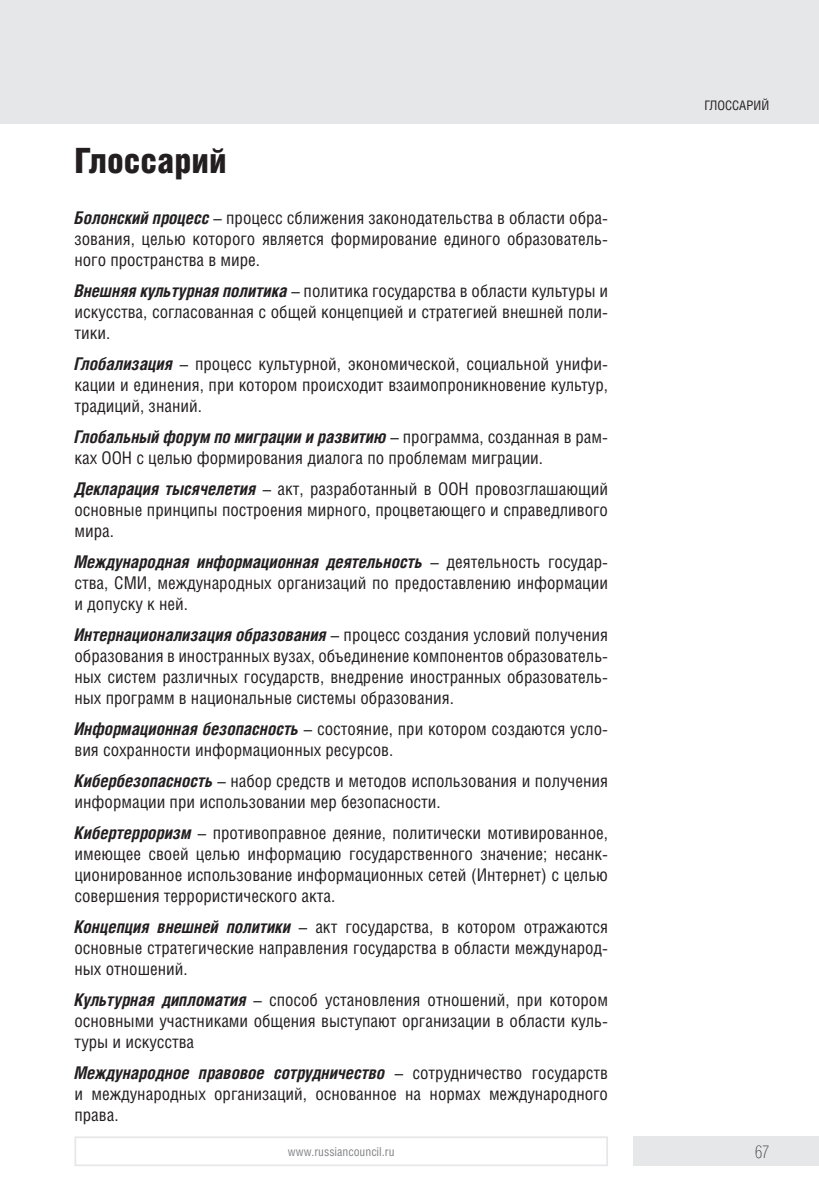
<style>
.page{position:relative;width:819px;height:1191px;background:#fff}
.page>*{position:absolute;margin:0;border:0;box-sizing:border-box;transform-origin:0 0}
.Название_материала{font:900 35px "Helios Cond";color:#231f20}
.Основной_текст{font:17.5px/21px "Helios Cond";color:#231f20;text-align:justify}
.t1{font:100 17.5px "Helios Cond";color:#231f20}
.Kolontitul_X_X{font:13.12px "Helios Cond";color:#231f20}
.t2{font:12.25px "Helios Cond";color:#808285}
.s1{font-weight:700;font-style:italic}
</style>
<div class="page">
<div style="left:0;top:0;width:819px;height:124px;background:#e6e7e9"></div>
<div style="left:632px;top:1136px;width:187px;height:30px;background:#e6e7e9"></div>
<div style="left:74px;top:1136px;width:534px;height:30px;border:2px solid #e6e7e9"></div>
<p class="Название_материала" style="left:74px;top:140px;width:154px">Глоссарий</p>
<p class="Основной_текст" style="left:74px;top:208px;width:535px"><span class="s1">Болонский процесс</span> – процесс сближения законодательства в области обра&shy;зования, целью которого является формирование единого образователь&shy;ного пространства в мире.</p>
<p class="Основной_текст" style="left:74px;top:281px;width:535px"><span class="s1">Внешняя культурная политика</span> – политика государства в области культуры и искусства, согласованная с общей концепцией и стратегией внешней поли&shy;тики.</p>
<p class="Основной_текст" style="left:74px;top:353px;width:535px"><span class="s1">Глобализация</span> – процесс культурной, экономической, социальной унифи&shy;кации и единения, при котором происходит взаимопроникновение культур, традиций, знаний.</p>
<p class="Основной_текст" style="left:74px;top:426px;width:535px"><span class="s1">Глобальный форум по миграции и развитию</span> – программа, созданная в рам&shy;ках ООН с целью формирования диалога по проблемам миграции.</p>
<p class="Основной_текст" style="left:74px;top:478px;width:535px"><span class="s1">Декларация тысячелетия</span> – акт, разработанный в ООН провозглашающий основные принципы построения мирного, процветающего и справедливого мира.</p>
<p class="Основной_текст" style="left:74px;top:551px;width:535px"><span class="s1">Международная информационная деятельность</span> – деятельность государ&shy;ства, СМИ, международных организаций по предоставлению информации и допуску к ней.</p>
<p class="Основной_текст" style="left:74px;top:624px;width:535px"><span class="s1">Интернационализация образования</span> – процесс создания условий получения образования в иностранных вузах, объединение компонентов образователь&shy;ных систем различных государств, внедрение иностранных образователь&shy;ных программ в национальные системы образования.</p>
<p class="Основной_текст" style="left:74px;top:718px;width:535px"><span class="s1">Информационная безопасность</span> – состояние, при котором создаются усло&shy;вия сохранности информационных ресурсов.</p>
<p class="Основной_текст" style="left:74px;top:770px;width:535px"><span class="s1">Кибербезопасность</span> – набор средств и методов использования и получения информации при использовании мер безопасности.</p>
<p class="Основной_текст" style="left:74px;top:822px;width:535px"><span class="s1">Кибертерроризм</span> – противоправное деяние, политически мотивированное, имеющее своей целью информацию государственного значение; несанк&shy;ционированное использование информационных сетей (Интернет) с целью совершения террористического акта.</p>
<p class="Основной_текст" style="left:74px;top:916px;width:535px"><span class="s1">Концепция внешней политики</span> – акт государства, в котором отражаются основные стратегические направления государства в области международ&shy;ных отношений.</p>
<p class="Основной_текст" style="left:74px;top:989px;width:535px"><span class="s1">Культурная дипломатия</span> – способ установления отношений, при котором основными участниками общения выступают организации в области куль&shy;туры и искусства</p>
<p class="Основной_текст" style="left:74px;top:1062px;width:535px"><span class="s1">Международное правовое сотрудничество</span> – сотрудничество государств и международных организаций, основанное на нормах международного права.</p>
<p class="Kolontitul_X_X" style="left:704px;top:97px;width:66px">ГЛОССАРИЙ</p>
<p class="t2" style="left:288px;top:1143px;width:108px">www.russiancouncil.ru</p>
<p class="t1" style="left:755px;top:1142px;width:16px">67</p>
</div>
